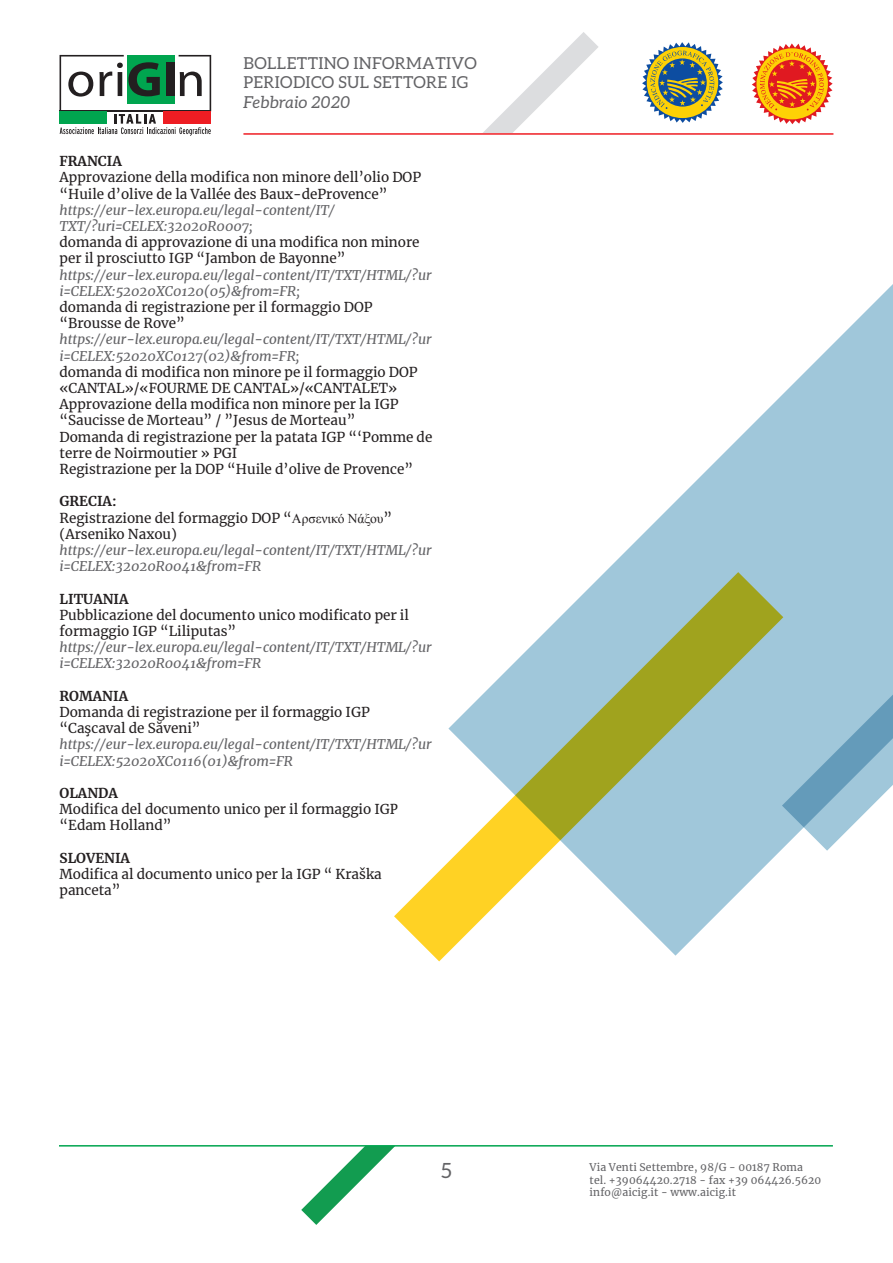
<style>
.page{position:relative;width:893px;height:1263px;background:#fff}
.page>*{position:absolute;margin:0;border:0;box-sizing:border-box;transform-origin:0 0}
.t1{font:21px "Aleo";color:#636366}
.t2{font:16.5px/19.5px "Aleo";letter-spacing:.02em;color:#636366}
.t3{font:italic 16.5px "Aleo";letter-spacing:.02em;color:#636366}
.t4{font:13.5px/16.2px "Merriweather";color:#231f20}
.t5{font:italic 13.5px/16.2px "Merriweather";color:#636366}
.t6{font:700 13.5px "Merriweather";color:#231f20}
.t7{font:10.5px/12.6px "Merriweather";letter-spacing:.01em;color:#636366}
.s1{font-weight:700}
.s2{font-family:"Times New Roman"}
</style>
<div class="page">
<svg style="left:301px;top:1146px;width:94px;height:79px"></svg>
<svg style="left:483px;top:32px;width:115px;height:101px"></svg>
<hr style="left:243px;top:133px;width:590px;height:2px;background:#ee1d23">
<hr style="left:59px;top:1145px;width:774px;height:1px;background:#00a54f">
<svg style="left:60px;top:55px;width:151px;height:81px"></svg>
<div style="left:60px;top:111px;width:47px;height:13px;background:#00a54f"></div>
<div style="left:163px;top:111px;width:48px;height:13px;background:#ee1d23"></div>
<svg style="left:642px;top:42px;width:81px;height:81px"></svg>
<svg style="left:752px;top:43px;width:81px;height:81px"></svg>
<svg style="left:605px;top:284px;width:288px;height:567px;fill:#a0c7da"></svg>
<svg style="left:394px;top:572px;width:389px;height:389px"></svg>
<p class="t2" style="left:243px;top:53px;width:235px">BOLLETTINO INFORMATIVO<br>PERIODICO SUL SETTORE IG</p>
<p class="t3" style="left:243px;top:92px;width:108px">Febbraio 2020</p>
<p class="t6" style="left:60px;top:152px;width:64px">FRANCIA</p>
<p class="t4" style="left:60px;top:169px;width:363px">Approvazione della modifica non minore dell’olio DOP “Huile d’olive de la Vallée des Baux-deProvence”</p>
<p class="t5" style="left:60px;top:201px;width:277px">https://eur-lex.europa.eu/legal-content/IT/<br>TXT/?uri=CELEX:32020R0007;</p>
<p class="t4" style="left:60px;top:234px;width:362px">domanda di approvazione di una modifica non minore per il prosciutto IGP “Jambon de Bayonne”</p>
<p class="t5" style="left:60px;top:266px;width:374px">https://eur-lex.europa.eu/legal-content/IT/TXT/HTML/?ur i=CELEX:52020XC0120(05)&amp;from=FR;</p>
<p class="t4" style="left:60px;top:298px;width:314px">domanda di registrazione per il formaggio DOP “Brousse de Rove”</p>
<p class="t5" style="left:60px;top:331px;width:374px">https://eur-lex.europa.eu/legal-content/IT/TXT/HTML/?ur i=CELEX:52020XC0127(02)&amp;from=FR;</p>
<p class="t4" style="left:60px;top:363px;width:374px">domanda di modifica non minore pe il formaggio DOP «CANTAL»/«FOURME DE CANTAL»/«CANTALET» Approvazione della modifica non minore per la IGP “Saucisse de Morteau” / ”Jesus de Morteau”<br>Domanda di registrazione per la patata IGP “‘Pomme de terre de Noirmoutier » PGI<br>Registrazione per la DOP “Huile d’olive de Provence”</p>
<p class="t4" style="left:60px;top:493px;width:334px"><span class="s1">GRECIA:<br></span>Registrazione del formaggio DOP “<span class="s2">Αρσενικό Νάξου</span>” (Arseniko Naxou)</p>
<p class="t5" style="left:60px;top:542px;width:374px">https://eur-lex.europa.eu/legal-content/IT/TXT/HTML/?ur i=CELEX:32020R0041&amp;from=FR</p>
<p class="t6" style="left:60px;top:589px;width:71px">LITUANIA</p>
<p class="t4" style="left:60px;top:606px;width:351px">Pubblicazione del documento unico modificato per il formaggio IGP “Liliputas”</p>
<p class="t5" style="left:60px;top:639px;width:374px">https://eur-lex.europa.eu/legal-content/IT/TXT/HTML/?ur i=CELEX:32020R0041&amp;from=FR</p>
<p class="t6" style="left:60px;top:686px;width:70px">ROMANIA</p>
<p class="t4" style="left:60px;top:703px;width:312px">Domanda di registrazione per il formaggio IGP “Caşcaval de Săveni”</p>
<p class="t5" style="left:60px;top:736px;width:374px">https://eur-lex.europa.eu/legal-content/IT/TXT/HTML/?ur i=CELEX:52020XC0116(01)&amp;from=FR</p>
<p class="t6" style="left:60px;top:784px;width:60px">OLANDA</p>
<p class="t4" style="left:60px;top:801px;width:341px">Modifica del documento unico per il formaggio IGP “Edam Holland”</p>
<p class="t6" style="left:60px;top:848px;width:72px">SLOVENIA</p>
<p class="t4" style="left:60px;top:865px;width:324px">Modifica al documento unico per la IGP “ Kraška panceta”</p>
<h1 class="t1" style="left:441px;top:1158px;width:12px">5</h1>
<p class="t7" style="left:590px;top:1161px;width:233px">Via Venti Settembre, 98/G - 00187 Roma tel. +39064420.2718 - fax +39 064426.5620 info@aicig.it - www.aicig.it</p>
</div>
